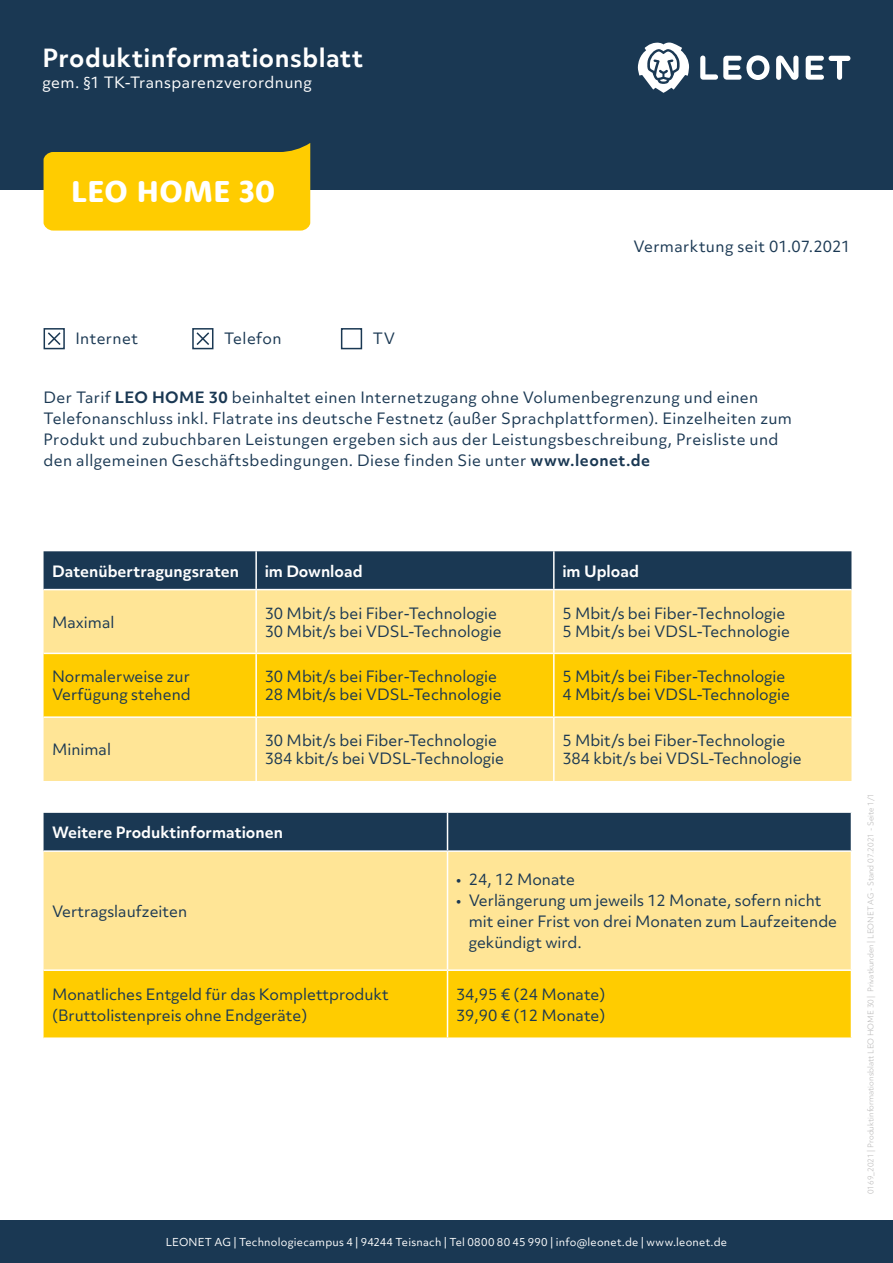
<style>
.page{position:relative;width:893px;height:1263px;background:#fff}
.page>*{position:absolute;margin:0;border:0;box-sizing:border-box;transform-origin:0 0}
.t1{font:800 31.2px "Rooney Sans";letter-spacing:.02em;color:#fff}
.t2{font:700 24px "Objektiv Mk 3";letter-spacing:.02em;color:#fff}
.t3{font:15px/18px "Objektiv Mk 3";color:#1a3853}
.t4{font:15px/21px "Objektiv Mk 3";letter-spacing:.025em;color:#1a3853}
.t5{font:700 15px "Objektiv Mk 3";color:#fff}
.t6{font:15px "Objektiv Mk 3";letter-spacing:.025em;color:#fff}
.t7{font:10.5px "Objektiv Mk 3";letter-spacing:.02em;color:#fff}
.t8{font:300 7.5px "Objektiv Mk 3";color:#b3b2b2}
.s1{font-weight:700}
</style>
<div class="page">
<div style="left:44px;top:328px;width:21px;height:21px;border:2px solid #1a3853"></div>
<div style="left:192px;top:328px;width:21px;height:21px;border:2px solid #1a3853"></div>
<div style="left:341px;top:328px;width:21px;height:21px;border:2px solid #1a3853"></div>
<div style="left:44px;top:551px;width:807px;height:38px;background:#1a3853"></div>
<div style="left:44px;top:590px;width:807px;height:191px;background:#ffe596"></div>
<div style="left:44px;top:654px;width:807px;height:62px;background:#fc0"></div>
<hr style="left:255px;top:551px;width:2px;height:38px;background:#fff">
<hr style="left:553px;top:551px;width:2px;height:38px;background:#fff">
<hr style="left:255px;top:590px;width:2px;height:63px;background:#fff">
<hr style="left:553px;top:590px;width:2px;height:63px;background:#fff">
<hr style="left:44px;top:653px;width:212px;height:1px;background:#fff">
<hr style="left:256px;top:653px;width:298px;height:1px;background:#fff">
<hr style="left:255px;top:654px;width:2px;height:62px;background:#fff">
<hr style="left:554px;top:653px;width:297px;height:1px;background:#fff">
<hr style="left:553px;top:654px;width:2px;height:62px;background:#fff">
<hr style="left:44px;top:716px;width:212px;height:2px;background:#fff">
<hr style="left:256px;top:716px;width:298px;height:2px;background:#fff">
<hr style="left:255px;top:718px;width:2px;height:63px;background:#fff">
<hr style="left:554px;top:716px;width:297px;height:2px;background:#fff">
<hr style="left:553px;top:718px;width:2px;height:63px;background:#fff">
<div style="left:44px;top:813px;width:807px;height:37px;background:#1a3853"></div>
<div style="left:44px;top:852px;width:807px;height:117px;background:#ffe596"></div>
<div style="left:44px;top:971px;width:807px;height:66px;background:#fc0"></div>
<hr style="left:447px;top:813px;width:1px;height:37px;background:#fff">
<hr style="left:447px;top:852px;width:1px;height:117px;background:#fff">
<hr style="left:447px;top:971px;width:1px;height:66px;background:#fff">
<svg style="left:46px;top:331px;width:16px;height:16px"></svg>
<svg style="left:195px;top:331px;width:16px;height:16px"></svg>
<div style="left:0;top:0;width:893px;height:189px;background:#1a3853"></div>
<svg style="left:638px;top:42px;width:51px;height:51px"></svg>
<svg style="left:700px;top:55px;width:70px;height:25px"></svg>
<svg style="left:776px;top:56px;width:22px;height:24px"></svg>
<svg style="left:806px;top:56px;width:44px;height:24px"></svg>
<div style="left:0;top:1220px;width:893px;height:43px;background:#1a3853"></div>
<svg style="left:44px;top:143px;width:266px;height:88px;background:#e8bd09"></svg>
<h2 class="t2" style="left:43px;top:41px;width:322px">Produktinformationsblatt</h2>
<p class="t6" style="left:43px;top:72px;width:271px">gem. §1 TK-Transparenzverordnung</p>
<h1 class="t1" style="left:71px;top:170px;width:206px">LEO HOME 30</h1>
<p class="t4" style="left:75px;top:328px;width:64px">Internet</p>
<p class="t4" style="left:224px;top:328px;width:59px">Telefon</p>
<p class="t3" style="left:373px;top:329px;width:24px">TV</p>
<p class="t4" style="left:633px;top:236px;width:219px">Vermarktung seit 01.07.2021</p>
<p class="t4" style="left:44px;top:387px;width:750px">Der Tarif <span class="s1">LEO HOME 30</span> beinhaltet einen Internetzugang ohne Volumenbegrenzung und einen Telefonanschluss inkl. Flatrate ins deutsche Festnetz (außer Sprachplattformen). Einzelheiten zum Produkt und zubuchbaren Leistungen ergeben sich aus der Leistungsbeschreibung, Preisliste und den allgemeinen Geschäftsbedingungen. Diese finden Sie unter <span class="s1">www.leonet.de</span></p>
<p class="t5" style="left:52px;top:560px;width:189px">Datenübertragungsraten</p>
<p class="t5" style="left:265px;top:560px;width:99px">im Download</p>
<p class="t5" style="left:562px;top:560px;width:78px">im Upload</p>
<p class="t3" style="left:52px;top:613px;width:64px">Maximal</p>
<p class="t3" style="left:265px;top:604px;width:238px">30 Mbit/s bei Fiber-Technologie<br>30 Mbit/s bei VDSL-Technologie</p>
<p class="t3" style="left:562px;top:604px;width:229px">5 Mbit/s bei Fiber-Technologie<br>5 Mbit/s bei VDSL-Technologie</p>
<p class="t3" style="left:52px;top:668px;width:140px">Normalerweise zur<br>Verfügung stehend</p>
<p class="t3" style="left:265px;top:668px;width:238px">30 Mbit/s bei Fiber-Technologie<br>28 Mbit/s bei VDSL-Technologie</p>
<p class="t3" style="left:562px;top:668px;width:229px">5 Mbit/s bei Fiber-Technologie<br>4 Mbit/s bei VDSL-Technologie</p>
<p class="t3" style="left:52px;top:740px;width:60px">Minimal</p>
<p class="t3" style="left:265px;top:731px;width:241px">30 Mbit/s bei Fiber-Technologie<br>384 kbit/s bei VDSL-Technologie</p>
<p class="t3" style="left:562px;top:731px;width:241px">5 Mbit/s bei Fiber-Technologie<br>384 kbit/s bei VDSL-Technologie</p>
<p class="t5" style="left:52px;top:822px;width:233px">Weitere Produktinformationen</p>
<p class="t3" style="left:52px;top:902px;width:137px">Vertragslaufzeiten</p>
<p class="t3" style="left:456px;top:870px;width:120px">• 24, 12 Monate</p>
<p class="t3" style="left:469px;top:890px;width:370px;line-height:21px;text-indent:-13px">• Verlängerung um jeweils 12 Monate, sofern nicht mit einer Frist von drei Monaten zum Laufzeitende gekündigt wird.</p>
<p class="t3" style="left:52px;top:983px;width:338px;line-height:21px">Monatliches Entgeld für das Komplettprodukt (Bruttolistenpreis ohne Endgeräte)</p>
<p class="t3" style="left:456px;top:983px;width:151px;line-height:21px">34,95 € (24 Monate)<br>39,90 € (12 Monate)</p>
<p class="t7" style="left:166px;top:1235px;width:563px">LEONET AG | Technologiecampus 4 | 94244 Teisnach | Tel 0800 80 45 990 | info@leonet.de | www.leonet.de</p>
<p class="t8" style="left:866px;top:1194px;width:403px;rotate:-90deg">0169_2021 | Produktinformationsblatt LEO HOME 30 | Privatkunden | LEONET AG - Stand 07.2021 - Seite 1/1</p>
</div>
